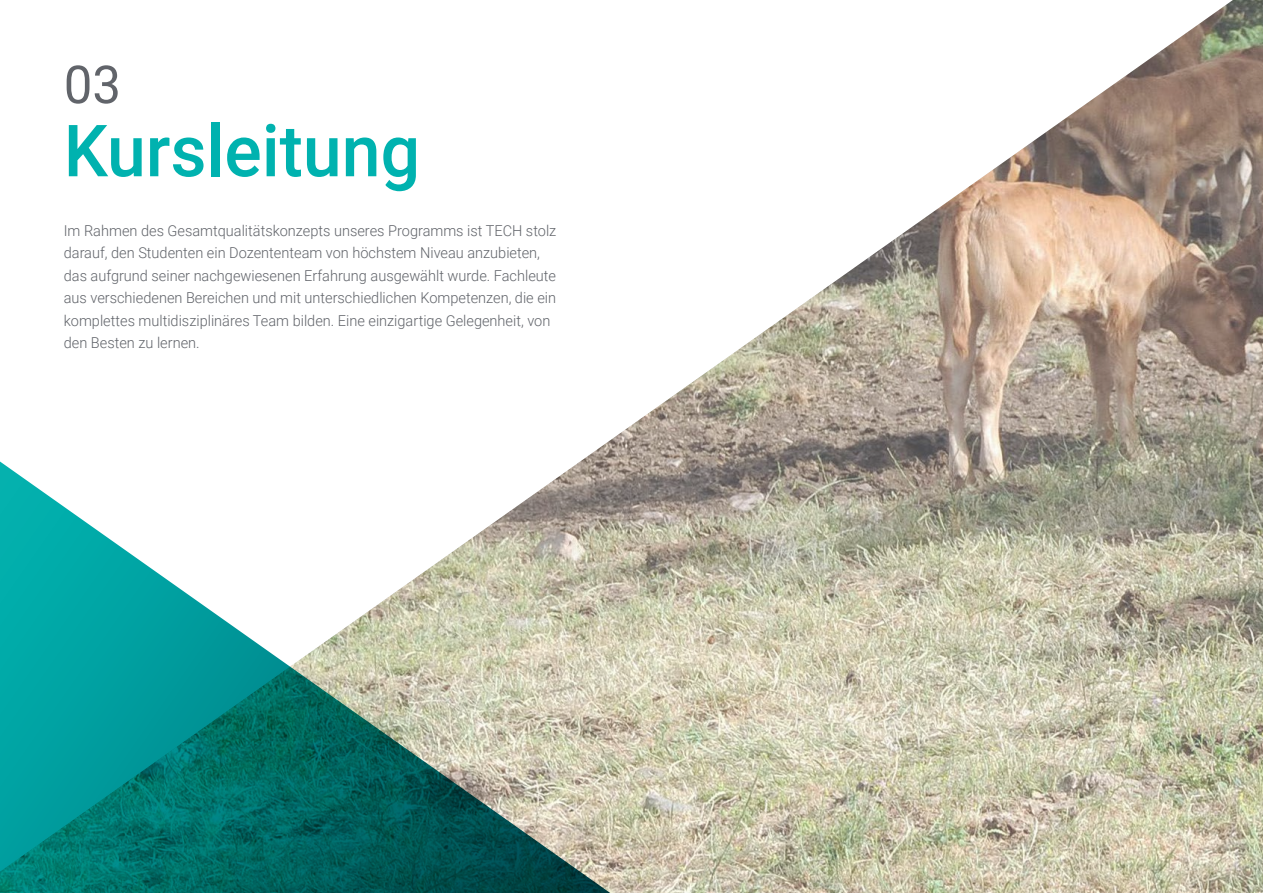
<style>
.page{position:relative;width:1263px;height:893px;background:#fff}
.page>*{position:absolute;margin:0;border:0;box-sizing:border-box;transform-origin:0 0}
.t1{font:500 72px "Roboto";color:#00b2af}
.t2{font:52.5px "Roboto";color:#61646a}
.t3{font:300 15px/22.5px "Roboto";color:#61646a}
</style>
<div class="page">
<img style="left:602px;top:0;width:661px;height:893px">
<svg style="left:0;top:446px;width:640px;height:447px"></svg>
<h2 class="t2" style="left:64px;top:48px;width:59px">03</h2>
<h1 class="t1" style="left:64px;top:100px;width:358px">Kursleitung</h1>
<p class="t3" style="left:64px;top:218px;width:494px">Im Rahmen des Gesamtqualitätskonzepts unseres Programms ist TECH stolz darauf, den Studenten ein Dozententeam von höchstem Niveau anzubieten, das aufgrund seiner nachgewiesenen Erfahrung ausgewählt wurde. Fachleute aus verschiedenen Bereichen und mit unterschiedlichen Kompetenzen, die ein komplettes multidisziplinäres Team bilden. Eine einzigartige Gelegenheit, von den Besten zu lernen.</p>
</div>
